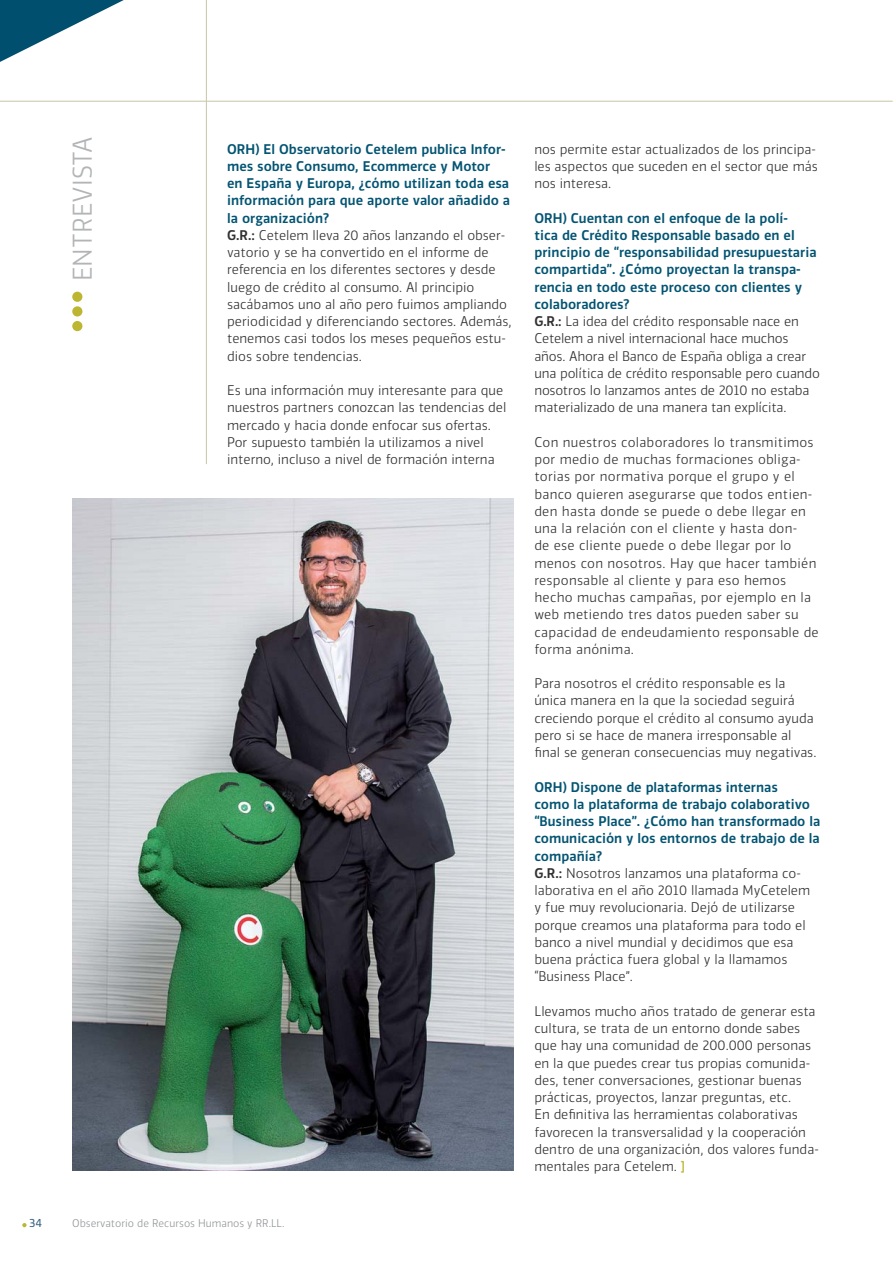
<style>
.page{position:relative;width:893px;height:1263px;background:#fff}
.page>*{position:absolute;margin:0;border:0;box-sizing:border-box;transform-origin:0 0}
.t1{font:300 25.5px "Vinkel";color:#b2b4b6}
.t2{font:300 13.2px/17.2px "Vinkel";color:#323031}
.t3{font:300 13.2px/17.2px "Vinkel";letter-spacing:.02em;color:#323031}
.t4{font:11.25px "Vinkel";color:#3a6481}
.t5{font:300 10.5px "Vinkel";color:#939598}
.s1{font-weight:500;color:#035472}
.s2{font-weight:500}
.s3{font-family:"Agency FB";font-weight:700;color:#c0b93a}
</style>
<div class="page">
<svg style="left:22px;top:1223px;width:5px;height:4px"></svg>
<svg style="left:0;top:0;width:124px;height:62px"></svg>
<img style="left:72px;top:499px;width:441px;height:672px">
<hr style="left:0;top:101px;width:893px;height:1px;background:#cecbaf">
<hr style="left:206px;top:0;width:1px;height:464px;background:#cecbaf">
<div style="left:72px;top:321px;width:10px;height:10px;background:#bdb632;border-radius:50%"></div>
<div style="left:72px;top:306px;width:10px;height:11px;background:#bdb632;border-radius:50%"></div>
<div style="left:72px;top:292px;width:10px;height:10px;background:#bdb632;border-radius:50%"></div>
<h1 class="t1" style="left:72px;top:281px;width:146px;rotate:-90deg">ENTREVISTA</h1>
<p class="t2" style="left:227px;top:141px;width:286px"><span class="s1">ORH) El Observatorio Cetelem publica Infor&shy;mes sobre Consumo, Ecommerce y Motor<br>en España y Europa, ¿cómo utilizan toda esa información para que aporte valor añadido a la organización?<br></span><span class="s2">G.R.:</span> Cetelem lleva 20 años lanzando el obser&shy;vatorio y se ha convertido en el informe de referencia en los diferentes sectores y desde luego de crédito al consumo. Al principio sacábamos uno al año pero fuimos ampliando periodicidad y diferenciando sectores. Además, tenemos casi todos los meses pequeños estu&shy;dios sobre tendencias.</p>
<p class="t2" style="left:227px;top:383px;width:281px">Es una información muy interesante para que nuestros partners conozcan las tendencias del mercado y hacia donde enfocar sus ofertas.<br>Por supuesto también la utilizamos a nivel interno, incluso a nivel de formación interna</p>
<p class="t4" style="left:29px;top:1217px;width:14px">34</p>
<p class="t5" style="left:72px;top:1219px;width:214px">Observatorio de Recursos Humanos y RR.LL.</p>
<p class="t2" style="left:534px;top:141px;width:285px">nos permite estar actualizados de los principa&shy;les aspectos que suceden en el sector que más nos interesa.</p>
<p class="t2" style="left:534px;top:210px;width:287px"><span class="s1">ORH) Cuentan con el enfoque de la polí-<br>tica de Crédito Responsable basado en el principio de “responsabilidad presupuestaria compartida”. ¿Cómo proyectan la transpa&shy;rencia en todo este proceso con clientes y colaboradores?<br></span><span class="s2">G.R.:</span> La idea del crédito responsable nace en Cetelem a nivel internacional hace muchos años. Ahora el Banco de España obliga a crear una política de crédito responsable pero cuando nosotros lo lanzamos antes de 2010 no estaba materializado de una manera tan explícita.</p>
<p class="t3" style="left:534px;top:434px;width:286px">Con nuestros colaboradores lo transmitimos por medio de muchas formaciones obliga&shy;torias por normativa porque el grupo y el banco quieren asegurarse que todos entien&shy;den hasta donde se puede o debe llegar en una la relación con el cliente y hasta don-<br>de ese cliente puede o debe llegar por lo menos con nosotros. Hay que hacer también responsable al cliente y para eso hemos hecho muchas campañas, por ejemplo en la web metiendo tres datos pueden saber su capacidad de endeudamiento responsable de forma anónima.</p>
<p class="t2" style="left:534px;top:676px;width:283px">Para nosotros el crédito responsable es la única manera en la que la sociedad seguirá creciendo porque el crédito al consumo ayuda pero si se hace de manera irresponsable al final se generan consecuencias muy negativas.</p>
<p class="t2" style="left:534px;top:779px;width:287px"><span class="s1">ORH) Dispone de plataformas internas<br>como la plataforma de trabajo colaborativo “Business Place”. ¿Cómo han transformado la comunicación y los entornos de trabajo de la compañía?<br></span><span class="s2">G.R.:</span> Nosotros lanzamos una plataforma co&shy;laborativa en el año 2010 llamada MyCetelem<br>y fue muy revolucionaria. Dejó de utilizarse porque creamos una plataforma para todo el banco a nivel mundial y decidimos que esa buena práctica fuera global y la llamamos “Business Place”.</p>
<p class="t2" style="left:534px;top:1003px;width:286px">Llevamos mucho años tratado de generar esta cultura, se trata de un entorno donde sabes que hay una comunidad de 200.000 personas en la que puedes crear tus propias comunida&shy;des, tener conversaciones, gestionar buenas prácticas, proyectos, lanzar preguntas, etc.<br>En definitiva las herramientas colaborativas favorecen la transversalidad y la cooperación dentro de una organización, dos valores funda&shy;mentales para Cetelem. <span class="s3">]</span></p>
</div>
